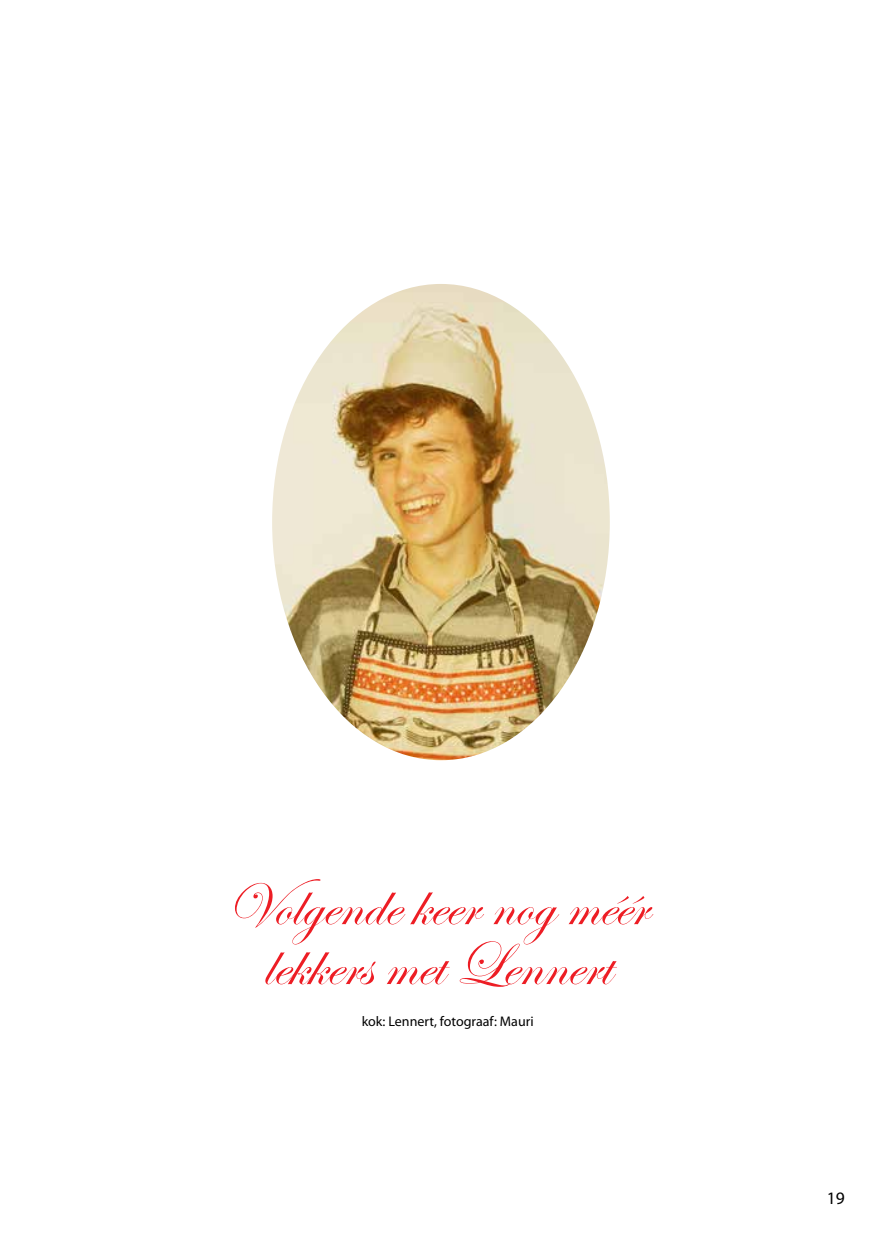
<style>
.page{position:relative;width:874px;height:1241px;background:#fff}
.page>*{position:absolute;margin:0;border:0;box-sizing:border-box;transform-origin:0 0}
.t1{font:63px/59.9px "Edwardian Script ITC";color:#ed1d24;text-align:center}
.t2{font:17.5px "Myriad Pro";color:#000}
.t3{font:14px "Myriad Pro";color:#000}
</style>
<div class="page">
<img style="left:272px;top:284px;width:337px;height:476px">
<p class="t1" style="left:225px;top:877px;width:423px">Volgende keer nog méér lekkers met Lennert</p>
<p class="t3" style="left:361px;top:1012px;width:173px">kok: Lennert, fotograaf: Mauri</p>
<p class="t2" style="left:826px;top:1186px;width:19px">19</p>
</div>
